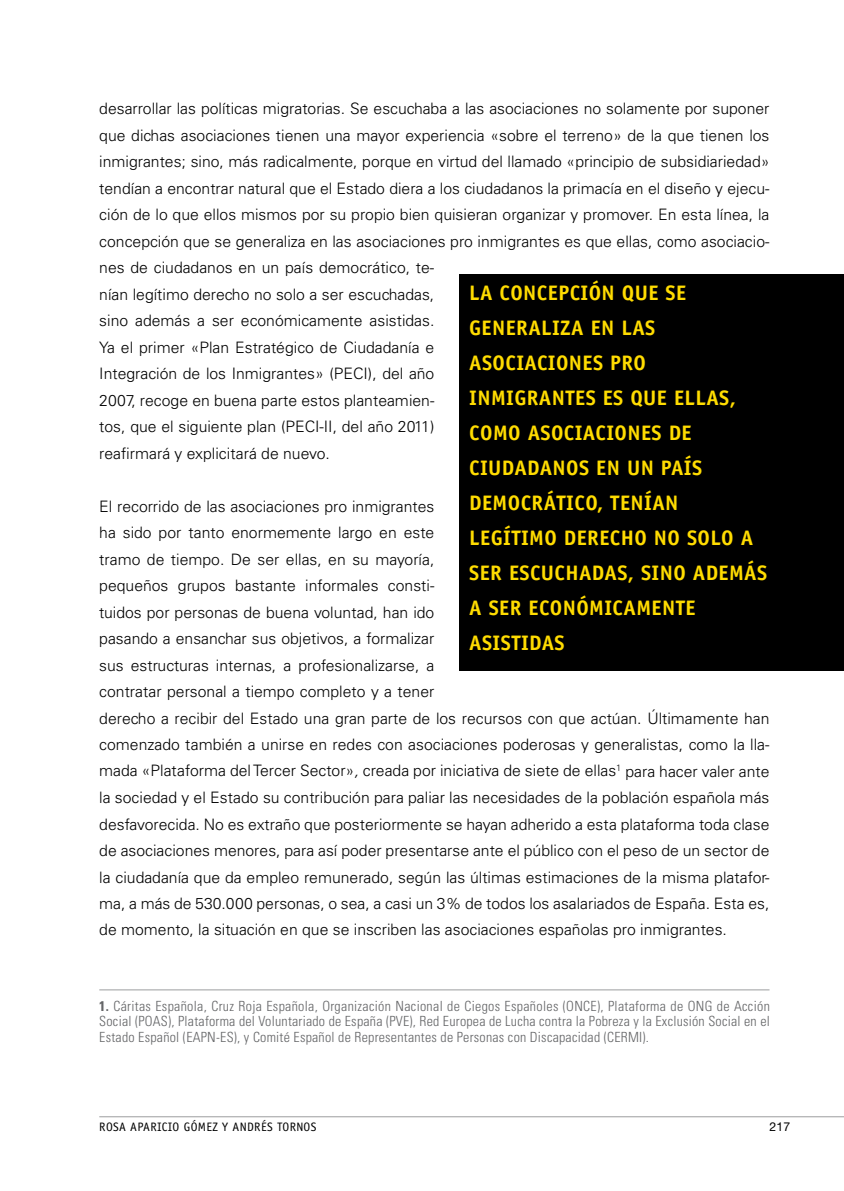
<style>
.page{position:relative;width:844px;height:1191px;background:#fff}
.page>*{position:absolute;margin:0;border:0;box-sizing:border-box;transform-origin:0 0}
.t1{font:700 21px "Officina Sans";letter-spacing:.02em;color:#ffdc00}
.t2{font:300 15.75px/26.4px "Univers";color:#000}
.t3{font:300 condensed 14px/15.8px "Univers";letter-spacing:.015em;color:#646567;text-align:justify}
.t4{font:12.25px "Officina Sans Std";letter-spacing:.03em;color:#000}
.t5{font:12.25px "Helvetica Neue LT Std";color:#000}
.s1{font-style:italic}
.s2{font-weight:700}
</style>
<div class="page">
<hr style="left:99px;top:1116px;width:744px;height:1px;background:#9c9d9f">
<hr style="left:99px;top:989px;width:670px;height:1px;background:#9c9d9f">
<div style="left:459px;top:274px;width:384px;height:396px;background:#000"></div>
<p class="t2" style="left:99px;top:95px;width:671px">desarrollar las políticas migratorias. Se escuchaba a las asociaciones no solamente por suponer que dichas asociaciones tienen una mayor experiencia «sobre el terreno» de la que tienen los inmigrantes; sino, más radicalmente, porque en virtud del llamado «principio de subsidiariedad» tendían a encontrar natural que el Estado diera a los ciudadanos la primacía en el diseño y ejecu&shy;ción de lo que ellos mismos por su propio bien quisieran organizar y promover. En esta línea, la concepción que se generaliza en las asociaciones pro inmigrantes es que ellas, como asociacio&shy;nes de ciudadanos en un país democrático, te-<br>nían legítimo derecho no solo a ser escuchadas,<br>sino además a ser económicamente asistidas.<br>Ya el primer «Plan Estratégico de Ciudadanía e<br>Integración de los Inmigrantes» (PECI), del año<br>2007, recoge en buena parte estos planteamien-<br>tos, que el siguiente plan (PECI-II, del año 2011)<br>reafirmará y explicitará de nuevo.</p>
<p class="t2" style="left:99px;top:492px;width:671px">El recorrido de las asociaciones pro inmigrantes<br>ha sido por tanto enormemente largo en este<br>tramo de tiempo. De ser ellas, en su mayoría,<br>pequeños grupos bastante informales consti-<br>tuidos por personas de buena voluntad, han ido<br>pasando a ensanchar sus objetivos, a formalizar<br>sus estructuras internas, a profesionalizarse, a<br>contratar personal a tiempo completo y a tener<br>derecho a recibir del Estado una gran parte de los recursos con que actúan. Últimamente han comenzado también a unirse en redes con asociaciones poderosas y generalistas, como la lla&shy;mada «Plataforma del Tercer Sector»<span class="s1">,</span> creada por iniciativa de siete de ellas<sup>1</sup> para hacer valer ante la sociedad y el Estado su contribución para paliar las necesidades de la población española más desfavorecida. No es extraño que posteriormente se hayan adherido a esta plataforma toda clase de asociaciones menores, para así poder presentarse ante el público con el peso de un sector de la ciudadanía que da empleo remunerado, según las últimas estimaciones de la misma platafor&shy;ma, a más de 530.000 personas, o sea, a casi un 3% de todos los asalariados de España. Esta es, de momento, la situación en que se inscriben las asociaciones españolas pro inmigrantes.</p>
<h1 class="t1" style="left:469px;top:280px;width:43px">LA CONCEPCIÓN</h1>
<h1 class="t1" style="left:621px;top:280px;width:55px">QUE SE</h1>
<h1 class="t1" style="left:469px;top:315px;width:13px">GENERALI</h1>
<h1 class="t1" style="left:560px;top:315px;width:73px">ZAEN LAS</h1>
<h1 class="t1" style="left:469px;top:350px;width:13px">ASOCIACIONES</h1>
<h1 class="t1" style="left:610px;top:350px;width:13px">PRO</h1>
<h1 class="t1" style="left:469px;top:385px;width:13px">INMIGRANTES</h1>
<h1 class="t1" style="left:602px;top:385px;width:83px">ES QUE ELLAS</h1>
<h1 class="t1" style="left:729px;top:385px;width:8px">,</h1>
<h1 class="t1" style="left:469px;top:420px;width:14px">COMO</h1>
<h1 class="t1" style="left:527px;top:420px;width:13px">ASOCIACIONES</h1>
<h1 class="t1" style="left:668px;top:420px;width:12px">DE</h1>
<h1 class="t1" style="left:469px;top:455px;width:13px">CIUDADANOS</h1>
<h1 class="t1" style="left:596px;top:455px;width:106px">EN UN PAÍS</h1>
<h1 class="t1" style="left:469px;top:490px;width:13px">DEMOCR</h1>
<h1 class="t1" style="left:543px;top:490px;width:24px">ÁTICO</h1>
<h1 class="t1" style="left:597px;top:490px;width:69px">, TEN ÍAN</h1>
<h1 class="t1" style="left:469px;top:525px;width:55px">LEGÍTIMO</h1>
<h1 class="t1" style="left:563px;top:525px;width:12px">DEREC</h1>
<h1 class="t1" style="left:620px;top:525px;width:79px">HONO SOLO</h1>
<h1 class="t1" style="left:740px;top:525px;width:13px">A</h1>
<h1 class="t1" style="left:469px;top:560px;width:12px">SER</h1>
<h1 class="t1" style="left:509px;top:560px;width:12px">ESCUC</h1>
<h1 class="t1" style="left:565px;top:560px;width:27px">HADAS</h1>
<h1 class="t1" style="left:627px;top:560px;width:26px">, SINO</h1>
<h1 class="t1" style="left:692px;top:560px;width:14px">ADEM</h1>
<h1 class="t1" style="left:744px;top:560px;width:23px">ÁS</h1>
<h1 class="t1" style="left:469px;top:595px;width:32px">A SER</h1>
<h1 class="t1" style="left:528px;top:595px;width:13px">ECONÓMICAMENTE</h1>
<h1 class="t1" style="left:469px;top:630px;width:12px">ASISTIDAS</h1>
<p class="t3" style="left:99px;top:997px;width:672px"><span class="s2">1.</span> Cáritas Española, Cruz Roja Española, Organización Nacional de Ciegos Españoles (ONCE), Plataforma de ONG de Acción Social (POAS), Plataforma del Voluntariado de España (PVE), Red Europea de Lucha contra la Pobreza y la Exclusión Social en el Estado Español (EAPN-ES), y Comité Español de Representantes de Personas con Discapacidad (CERMI).</p>
<p class="t4" style="left:99px;top:1119px;width:212px">ROSA APARICIO GÓMEZ Y ANDRÉS TORNOS</p>
<p class="t5" style="left:769px;top:1119px;width:22px">217</p>
</div>
